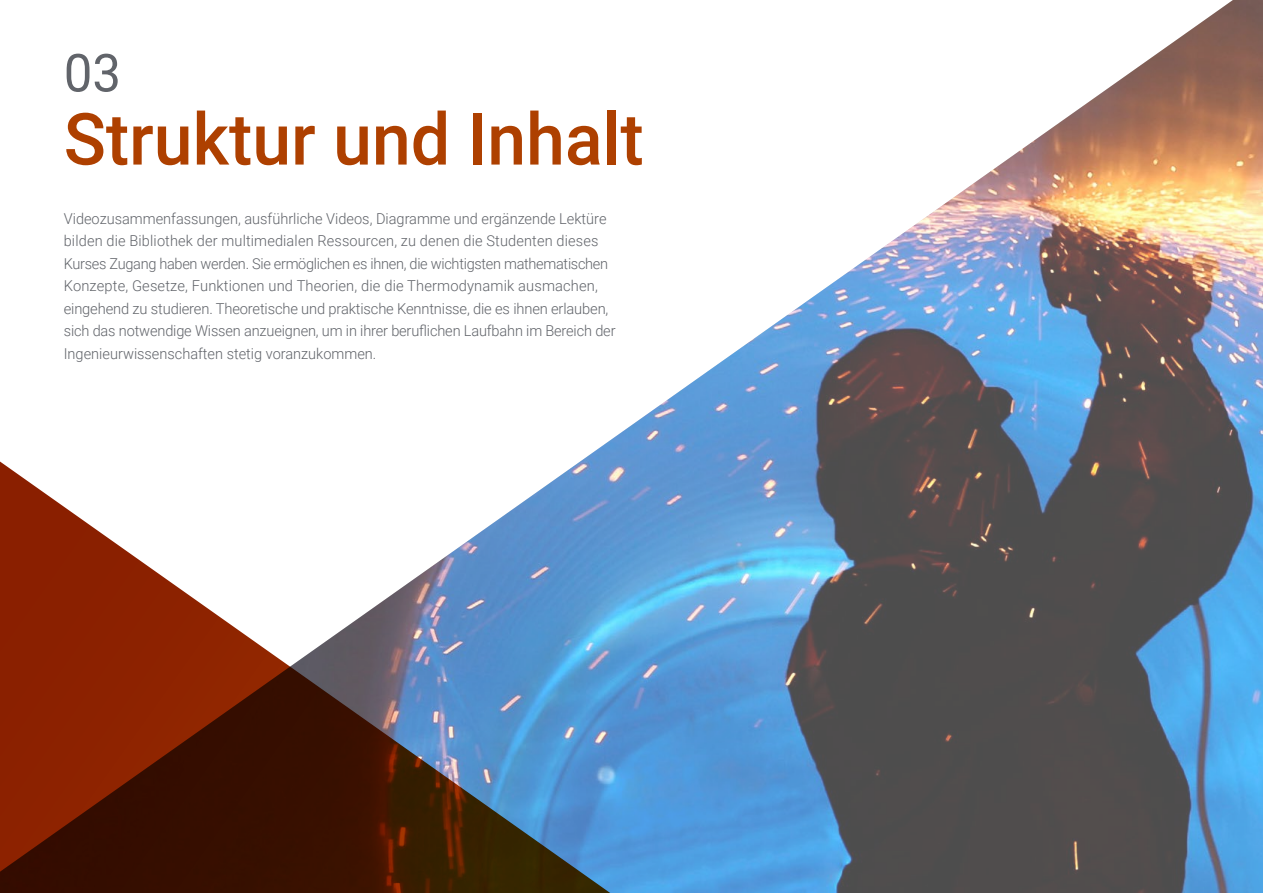
<style>
.page{position:relative;width:1263px;height:893px;background:#fff}
.page>*{position:absolute;margin:0;border:0;box-sizing:border-box;transform-origin:0 0}
.t1{font:500 72px "Roboto";color:#ae4000}
.t2{font:52.5px "Roboto";color:#61646a}
.t3{font:300 15px/22.5px "Roboto";color:#61646a}
</style>
<div class="page">
<img style="left:602px;top:0;width:661px;height:893px">
<svg style="left:0;top:446px;width:640px;height:447px"></svg>
<h2 class="t2" style="left:64px;top:36px;width:59px">03</h2>
<h1 class="t1" style="left:64px;top:89px;width:581px">Struktur und Inhalt</h1>
<p class="t3" style="left:64px;top:207px;width:553px">Videozusammenfassungen, ausführliche Videos, Diagramme und ergänzende Lektüre bilden die Bibliothek der multimedialen Ressourcen, zu denen die Studenten dieses Kurses Zugang haben werden. Sie ermöglichen es ihnen, die wichtigsten mathematischen Konzepte, Gesetze, Funktionen und Theorien, die die Thermodynamik ausmachen, eingehend zu studieren. Theoretische und praktische Kenntnisse, die es ihnen erlauben, sich das notwendige Wissen anzueignen, um in ihrer beruflichen Laufbahn im Bereich der Ingenieurwissenschaften stetig voranzukommen.</p>
</div>
